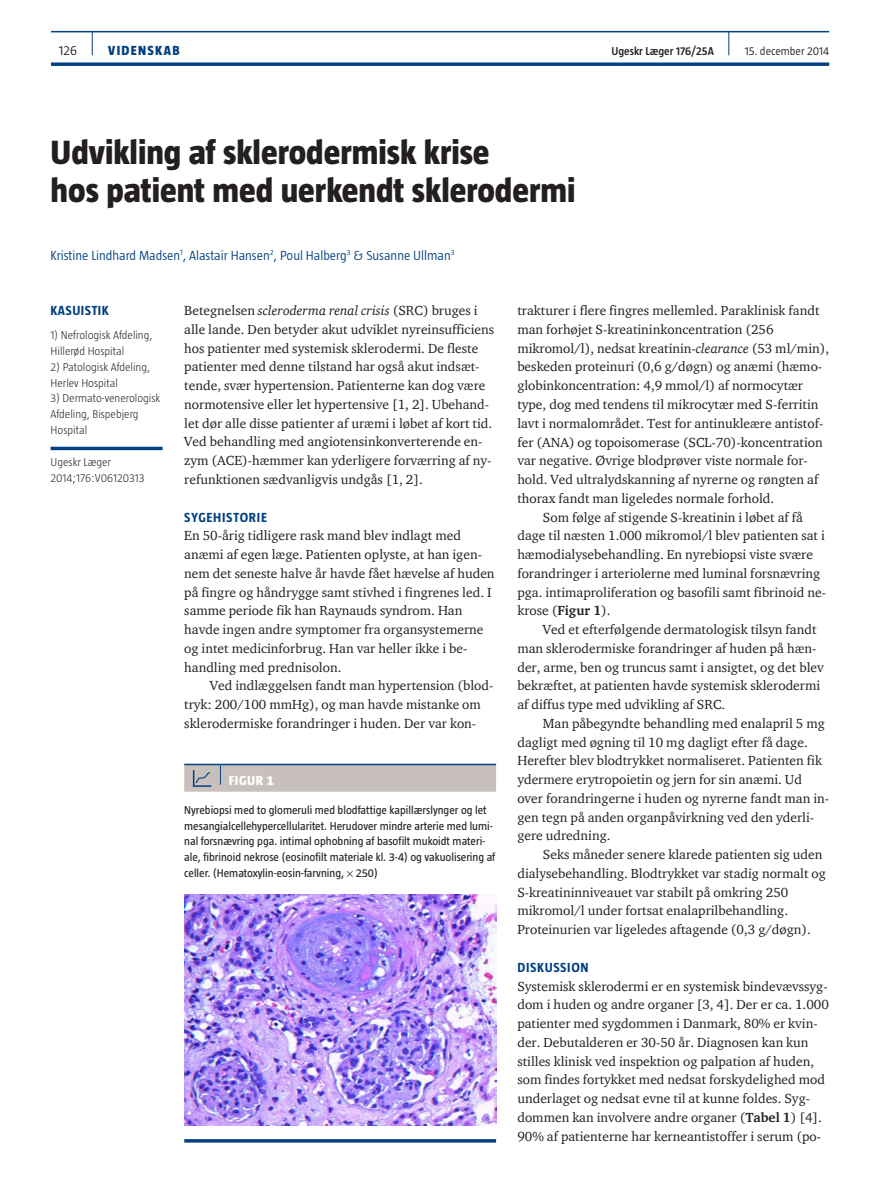
<style>
.page{position:relative;width:893px;height:1191px;background:#fff}
.page>*{position:absolute;margin:0;border:0;box-sizing:border-box;transform-origin:0 0}
.t1{font:800 34.5px/38.2px "Taz";color:#231f20}
.t2{font:13.5px/18.8px "ITC Charter Com";color:#231f20}
.t3{font:300 13.5px "Taz";color:#014081}
.t4{font:700 13.5px "Taz";letter-spacing:.04em;color:#014081}
.t5{font:800 13.5px "Taz";letter-spacing:.095em;color:#014081}
.t6{font:800 13.5px "Taz";color:#fff}
.t7{font:300 13.5px "Taz";color:#231f20}
.t8{font:11.7px/15.8px "Taz";color:#231f20}
.t9{font:300 11.7px/15.8px "Taz";color:#231f20}
.t10{font:600 11.7px "Taz";color:#231f20}
.t11{font:300 11.7px "Taz";color:#231f20}
.s1{font-style:italic}
.s2{font-weight:700}
</style>
<div class="page">
<hr style="left:51px;top:31px;width:778px;height:1px;background:#014081">
<svg style="left:51px;top:62px;width:778px;height:4px;background:#235991"></svg>
<svg style="left:92px;top:32px;width:1px;height:23px"></svg>
<svg style="left:728px;top:32px;width:1px;height:23px"></svg>
<hr style="left:51px;top:447px;width:112px;height:3px;background:#014081">
<hr style="left:184px;top:763px;width:36px;height:2px;background:#014081">
<hr style="left:220px;top:763px;width:276px;height:2px;background:#014081">
<svg style="left:184px;top:764px;width:312px;height:27px;background:#bbb8b8"></svg>
<img style="left:184px;top:894px;width:312px;height:232px">
<hr style="left:184px;top:1139px;width:312px;height:3px;background:#014081">
<p class="t7" style="left:59px;top:43px;width:20px">126</p>
<p class="t5" style="left:108px;top:43px;width:73px">VIDENSKAB</p>
<p class="t10" style="left:611px;top:45px;width:104px">Ugeskr Læger 176/25A</p>
<p class="t11" style="left:745px;top:45px;width:86px">15. december 2014</p>
<h1 class="t1" style="left:51px;top:133px;width:526px">Udvikling af sklerodermisk krise<br>hos patient med uerkendt sklerodermi</h1>
<p class="t3" style="left:51px;top:248px;width:405px">Kristine Lindhard Madsen<sup>1</sup>, Alastair Hansen<sup>2</sup>, Poul Halberg<sup>3</sup> &amp; Susanne Ullman<sup>3</sup></p>
<p class="t4" style="left:51px;top:303px;width:59px">KASUISTIK</p>
<p class="t9" style="left:51px;top:327px;width:103px">1) Nefrologisk Afdeling,<br>Hillerød Hospital</p>
<p class="t9" style="left:51px;top:359px;width:101px">2) Patologisk Afdeling,<br>Herlev Hospital</p>
<p class="t9" style="left:51px;top:390px;width:111px">3) Dermato-venerologisk<br>Afdeling, Bispebjerg<br>Hospital</p>
<p class="t9" style="left:51px;top:454px;width:95px">Ugeskr Læger<br>2014;176:V06120313</p>
<p class="t2" style="left:184px;top:301px;width:311px">Betegnelsen <span class="s1">scleroderma renal crisis</span> (SRC) bruges i alle lande. Den betyder akut udviklet nyreinsufficiens hos patienter med systemisk sklerodermi. De fleste patienter med denne tilstand har også akut indsæt&shy;tende, svær hypertension. Patienterne kan dog være normotensive eller let hypertensive [1, 2]. Ubehand&shy;let dør alle disse patienter af uræmi i løbet af kort tid.<br>Ved behandling med angiotensinkonverterende en&shy;zym (ACE)-hæmmer kan yderligere forværring af ny&shy;refunktionen sædvanligvis undgås [1, 2].</p>
<p class="t4" style="left:184px;top:509px;width:46px">SYGE HISTORIE</p>
<p class="t2" style="left:184px;top:526px;width:312px">En 50-årig tidligere rask mand blev indlagt med anæmi af egen læge. Patienten oplyste, at han igen&shy;nem det seneste halve år havde fået hævelse af huden på fingre og håndrygge samt stivhed i fingrenes led. I samme periode fik han Raynauds syndrom. Han havde ingen andre symptomer fra organsystemerne og intet medicinforbrug. Han var heller ikke i be&shy;handling med prednisolon.</p>
<p class="t2" style="left:184px;top:676px;width:311px;text-indent:26px">Ved indlæggelsen fandt man hypertension (blod&shy;tryk: 200/100 mmHg), og man havde mistanke om sklerodermiske forandringer i huden. Der var kon-</p>
<p class="t6" style="left:229px;top:772px;width:46px">Figur 1</p>
<p class="t8" style="left:184px;top:802px;width:313px">Nyrebiopsi med to glomeruli med blodfattige kapillærslynger og let mesangialcellehypercellularitet. Herudover mindre arterie med lumi&shy;nal forsnævring pga. intimal ophobning af basofilt mukoidt materi&shy;ale, fibrinoid nekrose (eosinofilt materiale kl. 3-4) og vakuolisering af celler. (Hematoxylin-eosin-farvning, 250)</p>
<p class="t2" style="left:517px;top:301px;width:304px">trakturer i flere fingres mellemled. Paraklinisk fandt</p>
<p class="t2" style="left:517px;top:320px;width:258px">man forhøjet S-kreatininkoncentration (256</p>
<p class="t2" style="left:517px;top:338px;width:313px">mikromol/l), nedsat kreatinin-<span class="s1">clearance</span> (53 ml/min),</p>
<p class="t2" style="left:517px;top:357px;width:306px">beskeden proteinuri (0,6 g/døgn) og anæmi (hæmo-</p>
<p class="t2" style="left:517px;top:376px;width:287px">globinkoncentration: 4,9 mmol/l) af normocytær</p>
<p class="t2" style="left:517px;top:395px;width:303px">type, dog med tendens til mikrocytær med S-ferritin</p>
<p class="t2" style="left:517px;top:413px;width:307px">lavt i normalområdet. Test for antinukleære antistof-</p>
<p class="t2" style="left:517px;top:432px;width:307px">fer (ANA) og topoisomerase (SCL-70)-koncentration</p>
<p class="t2" style="left:517px;top:451px;width:292px">var negative. Øvrige blodprøver viste normale for-</p>
<p class="t2" style="left:517px;top:470px;width:303px">hold. Ved ultralydskanning af nyrerne og røngten af</p>
<p class="t2" style="left:517px;top:488px;width:258px">thorax fandt man ligeledes normale forhold.</p>
<p class="t2" style="left:543px;top:507px;width:262px">Som følge af stigende S-kreatinin i løbet af få</p>
<p class="t2" style="left:517px;top:526px;width:309px">dage til næsten 1.000 mikromol/l blev patienten sat i</p>
<p class="t2" style="left:517px;top:545px;width:297px">hæmodialysebehandling. En nyrebiopsi viste svære</p>
<p class="t2" style="left:517px;top:563px;width:304px">forandringer i arteriolerne med luminal forsnævring</p>
<p class="t2" style="left:517px;top:582px;width:310px">pga. intimaproliferation og basofili samt fibrinoid ne-</p>
<p class="t2" style="left:517px;top:601px;width:95px">krose (<span class="s2">Figur 1</span>).</p>
<p class="t2" style="left:543px;top:620px;width:275px">Ved et efterfølgende dermatologisk tilsyn fandt</p>
<p class="t2" style="left:517px;top:638px;width:301px">man sklerodermiske forandringer af huden på hæn-</p>
<p class="t2" style="left:517px;top:657px;width:308px">der, arme, ben og truncus samt i ansigtet, og det blev</p>
<p class="t2" style="left:517px;top:676px;width:304px">bekræftet, at patienten havde systemisk sklerodermi</p>
<p class="t2" style="left:517px;top:695px;width:209px">af diffus type med udvikling af SRC.</p>
<p class="t2" style="left:543px;top:713px;width:283px">Man påbegyndte behandling med enalapril 5 mg</p>
<p class="t2" style="left:517px;top:732px;width:292px">dagligt med øgning til 10 mg dagligt efter få dage.</p>
<p class="t2" style="left:517px;top:751px;width:306px">Herefter blev blodtrykket normaliseret. Patienten fik</p>
<p class="t2" style="left:517px;top:770px;width:286px">ydermere erytropoietin og jern for sin anæmi. Ud</p>
<p class="t2" style="left:517px;top:788px;width:313px">over forandringerne i huden og nyrerne fandt man in-</p>
<p class="t2" style="left:517px;top:807px;width:298px">gen tegn på anden organpåvirkning ved den yderli-</p>
<p class="t2" style="left:517px;top:826px;width:95px">gere udredning.</p>
<p class="t2" style="left:543px;top:845px;width:281px">Seks måneder senere klarede patienten sig uden</p>
<p class="t2" style="left:517px;top:863px;width:310px">dialysebehandling. Blodtrykket var stadig normalt og</p>
<p class="t2" style="left:517px;top:882px;width:272px">S-kreatininniveauet var stabilt på omkring 250</p>
<p class="t2" style="left:517px;top:901px;width:272px">mikromol/l under fortsat enalaprilbehandling.</p>
<p class="t2" style="left:517px;top:920px;width:295px">Proteinurien var ligeledes aftagende (0,3 g/døgn).</p>
<p class="t4" style="left:517px;top:959px;width:36px">DISKUSSION</p>
<p class="t2" style="left:517px;top:976px;width:313px">Systemisk sklerodermi er en systemisk bindevævssyg&shy;dom i huden og andre organer [3, 4]. Der er ca. 1.000 patienter med sygdommen i Danmark, 80% er kvin&shy;der. Debutalderen er 30-50 år. Diagnosen kan kun stilles klinisk ved inspektion og palpation af huden, som findes fortykket med nedsat forskydelighed mod underlaget og nedsat evne til at kunne foldes. Syg&shy;dommen kan involvere andre organer (<span class="s2">Tabel 1</span>) [4].<br>90% af patienterne har kerneantistoffer i serum (po-</p>
</div>
